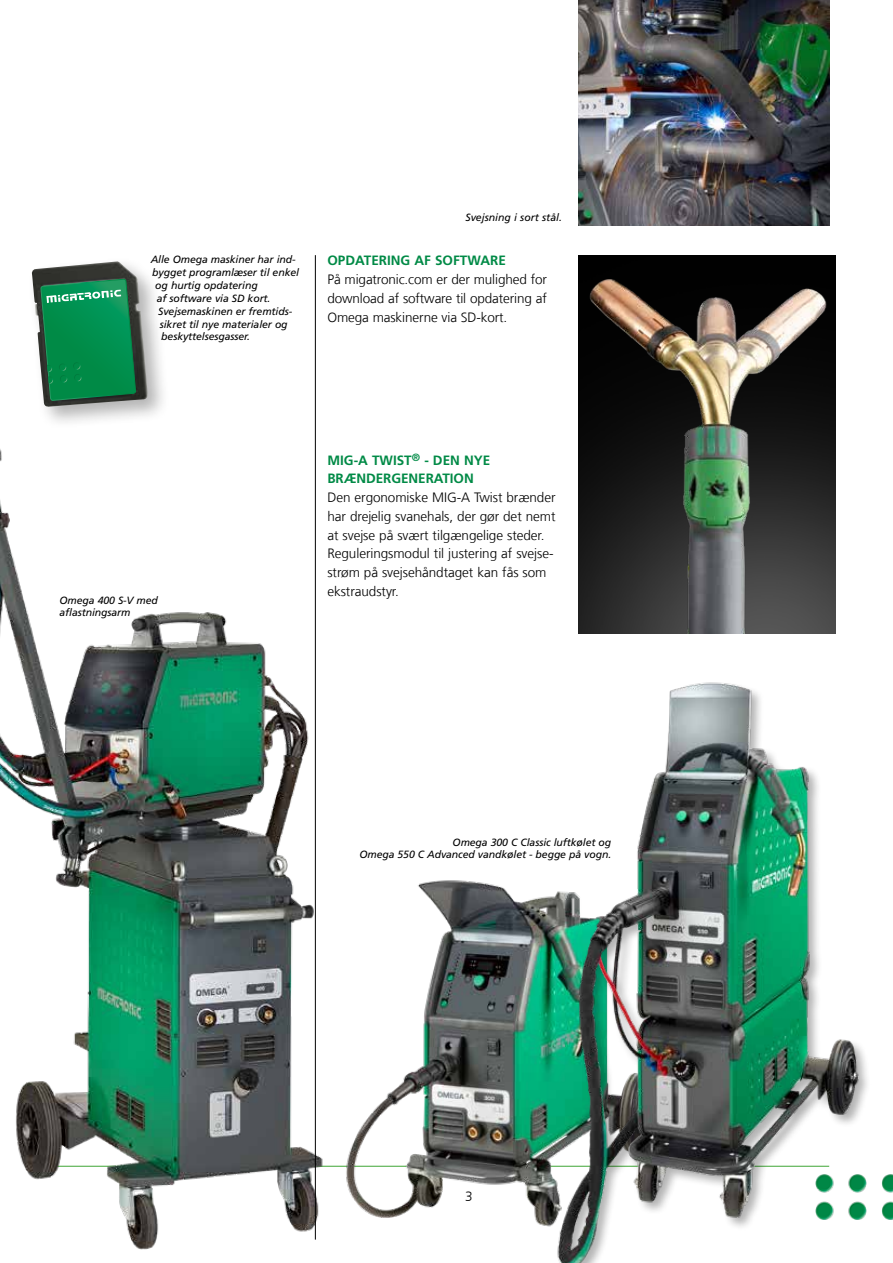
<style>
.page{position:relative;width:893px;height:1263px;background:#fff}
.page>*{position:absolute;margin:0;border:0;box-sizing:border-box;transform-origin:0 0}
.t1{font:300 13.5px/18.8px "Frutiger LT Com";letter-spacing:-.005em;color:#000;text-align:justify}
.t2{font:700 13.5px/18.8px "Frutiger LT Pro";color:#008a46}
.t3{font:italic 10.5px/12.6px "Frutiger LT Pro";letter-spacing:-.01em;color:#000;text-align:right}
</style>
<div class="page">
<img style="left:0;top:255px;width:340px;height:995px">
<hr style="left:315px;top:255px;width:1px;height:984px;background:#000">
<img style="left:578px;top:0;width:251px;height:225px">
<div style="left:27px;top:256px;width:143px;height:173px;background:#000;opacity:.3"></div>
<img style="left:31px;top:261px;width:118px;height:147px">
<svg style="left:41px;top:263px;width:95px;height:153px"></svg>
<img style="left:340px;top:880px;width:208px;height:347px">
<img style="left:548px;top:682px;width:319px;height:581px">
<img style="left:578px;top:255px;width:257px;height:379px">
<img style="left:587px;top:265px;width:244px;height:369px">
<img style="left:814px;top:1174px;width:79px;height:46px">
<p class="t3" style="left:151px;top:253px;width:146px">Alle Omega maskiner har ind-</p>
<p class="t3" style="left:152px;top:266px;width:148px">bygget programlæser til enkel</p>
<p class="t3" style="left:155px;top:279px;width:104px">og hurtig opdatering</p>
<p class="t3" style="left:157px;top:292px;width:115px">af software via SD kort.</p>
<p class="t3" style="left:158px;top:305px;width:135px">Svejsemaskinen er fremtids-</p>
<p class="t3" style="left:160px;top:318px;width:129px">sikret til nye materialer og</p>
<p class="t3" style="left:161px;top:331px;width:90px">beskyttelsesgasser.</p>
<p class="t3" style="left:465px;top:211px;width:98px">Svejsning i sort stål.</p>
<p class="t2" style="left:327px;top:251px;width:180px">OPDATERING AF SOFTWARE</p>
<p class="t1" style="left:327px;top:270px;width:221px">På migatronic.com er der mulighed for download af software til opdatering af Omega maskinerne via SD-kort.</p>
<p class="t3" style="left:60px;top:594px;width:100px;text-align:left">Omega 400 S-V med aflastningsarm</p>
<p class="t2" style="left:327px;top:451px;width:164px">MIG-A TWIST<sup>®</sup> - DEN NYE<br>BRÆNDERGENERATION</p>
<p class="t1" style="left:327px;top:488px;width:230px;text-align:left">Den ergonomiske MIG-A Twist brænder har drejelig svanehals, der gør det nemt at svejse på svært tilgængelige steder.<br>Reguleringsmodul til justering af svejse&shy;strøm på svejsehåndtaget kan fås som ekstraudstyr.</p>
<p class="t3" style="left:359px;top:836px;width:253px">Omega 300 C Classic luftkølet og<br>Omega 550 C Advanced vandkølet - begge på vogn.</p>
<p class="t1" style="left:465px;top:1187px;width:9px">3</p>
</div>
